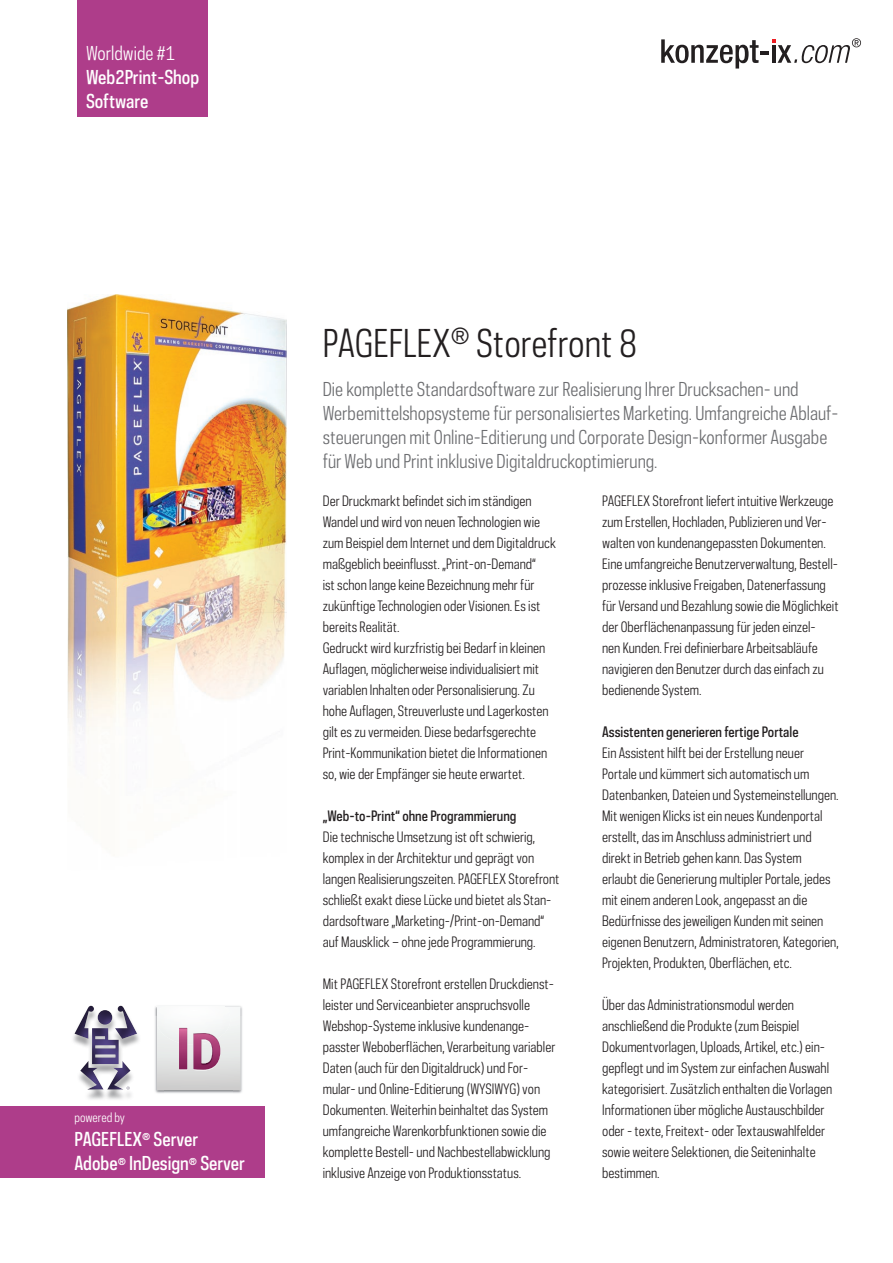
<style>
.page{position:relative;width:893px;height:1263px;background:#fff}
.page>*{position:absolute;margin:0;border:0;box-sizing:border-box;transform-origin:0 0}
.Headline_Top{font:36px "Polaris Cndnsd";color:#231f20}
.Headline_Sub{font:18px/24px "Polaris Cndnsd";color:#6c6d70}
.Headline_Sub-2{font:500 18px/24px "Polaris Cndnsd";color:#fff}
.Headline_Sub-3{font:18px "Polaris Cndnsd";color:#fff}
.Bodytext{font:13.5px/21px "Polaris Cndnsd";color:#231f20}
.Bodytext_Headline1{font:500 13.5px "Polaris Cndnsd";color:#231f20}
.Headline_Sub-4{font:12px "Polaris Cndnsd";letter-spacing:-.01em;color:#fff}
</style>
<div class="page">
<img style="left:68px;top:294px;width:218px;height:441px">
<img style="left:155px;top:1006px;width:87px;height:10px">
<img style="left:155px;top:1016px;width:10px;height:77px">
<img style="left:232px;top:1016px;width:10px;height:77px">
<svg style="left:157px;top:1007px;width:83px;height:83px"></svg>
<div style="left:74px;top:1006px;width:63px;height:84px;background:#231f20;opacity:.75"></div>
<svg style="left:661px;top:38px;width:200px;height:31px"></svg>
<div style="left:78px;top:0;width:130px;height:117px;background:#ae3d8a"></div>
<div style="left:0;top:1107px;width:265px;height:71px;background:#ae3d8a"></div>
<p class="Headline_Sub-3" style="left:86px;top:38px;width:91px">Worldwide #1</p>
<p class="Headline_Sub-2" style="left:86px;top:63px;width:115px">Web2Print-Shop</p>
<p class="Headline_Sub-2" style="left:86px;top:87px;width:64px">Software</p>
<p class="Headline_Sub-4" style="left:75px;top:1107px;width:52px">powered by</p>
<p class="Headline_Sub-2" style="left:75px;top:1125px;width:172px">PAGEFLEX<sup>®</sup> Server<br>Adobe<sup>®</sup> InDesign<sup>®</sup> Server</p>
<p class="Headline_Top" style="left:323px;top:312px;width:316px">PAGEFLEX<sup>®</sup> Storefront 8</p>
<p class="Headline_Sub" style="left:323px;top:375px;width:517px">Die komplette Standardsoftware zur Realisierung Ihrer Drucksachen- und Werbemittelshopsysteme für personalisiertes Marketing. Umfangreiche Ablauf&shy;steuerungen mit Online-Editierung und Corporate Design-konformer Ausgabe für Web und Print inklusive Digitaldruckoptimierung.</p>
<p class="Bodytext" style="left:323px;top:489px;width:235px">Der Druckmarkt befindet sich im ständigen Wandel und wird von neuen Technologien wie zum Beispiel dem Internet und dem Digitaldruck maßgeblich beeinflusst. „Print-on-Demand“<br>ist schon lange keine Bezeichnung mehr für zukünftige Technologien oder Visionen. Es ist bereits Realität.</p>
<p class="Bodytext" style="left:323px;top:636px;width:227px">Gedruckt wird kurzfristig bei Bedarf in kleinen Auflagen, möglicherweise individualisiert mit variablen Inhalten oder Personalisierung. Zu hohe Auflagen, Streuverluste und Lagerkosten gilt es zu vermeiden. Diese bedarfsgerechte Print-Kommunikation bietet die Informationen so, wie der Empfänger sie heute erwartet.</p>
<p class="Bodytext_Headline1" style="left:323px;top:804px;width:195px">„Web-to-Print“ ohne Programmierung</p>
<p class="Bodytext" style="left:323px;top:825px;width:238px">Die technische Umsetzung ist oft schwierig, komplex in der Architektur und geprägt von langen Realisierungszeiten. PAGEFLEX Storefront schließt exakt diese Lücke und bietet als Stan&shy;dardsoftware „Marketing-/Print-on-Demand“ auf Mausklick – ohne jede Programmierung.</p>
<p class="Bodytext" style="left:323px;top:972px;width:234px">Mit PAGEFLEX Storefront erstellen Druckdienst&shy;leister und Serviceanbieter anspruchsvolle Webshop-Systeme inklusive kundenange&shy;passter Weboberflächen, Verarbeitung variabler Daten (auch für den Digitaldruck) und For&shy;mular- und Online-Editierung (WYSIWYG) von Dokumenten. Weiterhin beinhaltet das System umfangreiche Warenkorbfunktionen sowie die komplette Bestell- und Nachbestellabwicklung inklusive Anzeige von Produktionsstatus.</p>
<p class="Bodytext" style="left:602px;top:489px;width:238px">PAGEFLEX Storefront liefert intuitive Werkzeuge zum Erstellen, Hochladen, Publizieren und Ver&shy;walten von kundenangepassten Dokumenten.<br>Eine umfangreiche Benutzerverwaltung, Bestell&shy;prozesse inklusive Freigaben, Datenerfassung für Versand und Bezahlung sowie die Möglichkeit der Oberflächenanpassung für jeden einzel-<br>nen Kunden. Frei definierbare Arbeitsabläufe navigieren den Benutzer durch das einfach zu bedienende System.</p>
<p class="Bodytext_Headline1" style="left:602px;top:720px;width:198px">Assistenten generieren fertige Portale</p>
<p class="Bodytext" style="left:602px;top:741px;width:238px">Ein Assistent hilft bei der Erstellung neuer Portale und kümmert sich automatisch um Datenbanken, Dateien und Systemeinstellungen.<br>Mit wenigen Klicks ist ein neues Kundenportal erstellt, das im Anschluss administriert und direkt in Betrieb gehen kann. Das System erlaubt die Generierung multipler Portale, jedes mit einem anderen Look, angepasst an die Bedürfnisse des jeweiligen Kunden mit seinen eigenen Benutzern, Administratoren, Kategorien, Projekten, Produkten, Oberflächen, etc.</p>
<p class="Bodytext" style="left:602px;top:993px;width:232px">Über das Administrationsmodul werden anschließend die Produkte (zum Beispiel Dokumentvorlagen, Uploads, Artikel, etc.) ein&shy;gepflegt und im System zur einfachen Auswahl kategorisiert. Zusätzlich enthalten die Vorlagen Informationen über mögliche Austauschbilder oder - texte, Freitext- oder Textauswahlfelder sowie weitere Selektionen, die Seiteninhalte bestimmen.</p>
</div>
